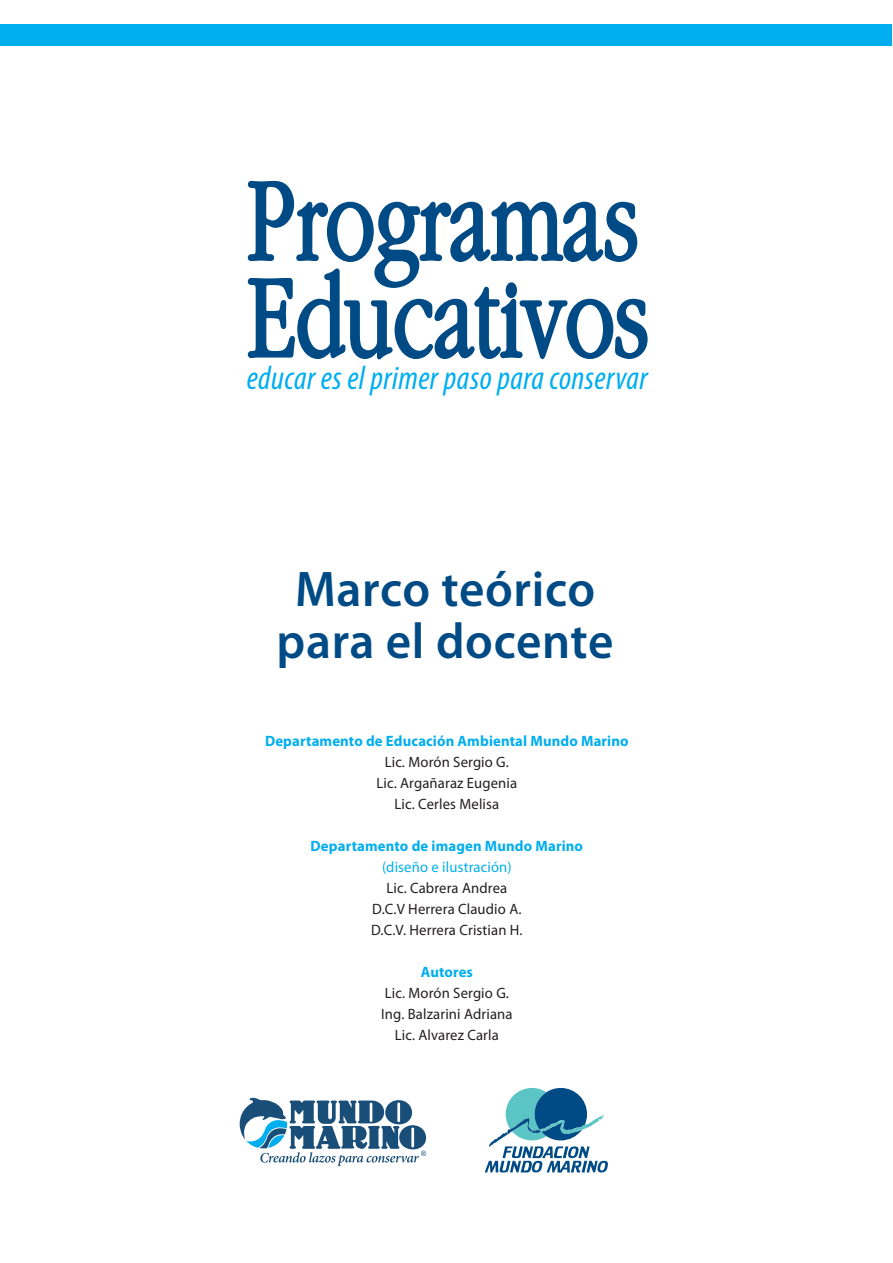
<style>
.page{position:relative;width:893px;height:1263px;background:#fff}
.page>*{position:absolute;margin:0;border:0;box-sizing:border-box;transform-origin:0 0}
.t1{font:600 50.25px/52.2px "Myriad Pro";letter-spacing:.015em;color:#004b85;text-align:center}
.t2{font:italic condensed 33.6px "Myriad Pro";letter-spacing:.015em;color:#00aeef}
.t3{font:15px/21px "Myriad Pro";letter-spacing:.01em;color:#231f20;text-align:center}
.t4{font:700 15px "Myriad Pro";letter-spacing:.01em;color:#00aeef}
.t5{font:15px "Myriad Pro";letter-spacing:.01em;color:#00aeef}
</style>
<div class="page">
<div style="left:0;top:24px;width:891px;height:22px;background:#00aeef"></div>
<svg style="left:485px;top:1088px;width:123px;height:84px"></svg>
<svg style="left:248px;top:181px;width:400px;height:178px"></svg>
<svg style="left:239px;top:1097px;width:188px;height:69px"></svg>
<h2 class="t2" style="left:247px;top:357px;width:402px">educar es el primer paso para conservar</h2>
<h1 class="t1" style="left:277px;top:562px;width:339px">Marco teórico para el docente</h1>
<p class="t4" style="left:265px;top:731px;width:365px">Departamento de Educación Ambiental Mundo Marino</p>
<p class="t3" style="left:376px;top:751px;width:142px">Lic. Morón Sergio G.<br>Lic. Argañaraz Eugenia<br>Lic. Cerles Melisa</p>
<p class="t4" style="left:311px;top:836px;width:274px">Departamento de imagen Mundo Marino</p>
<p class="t5" style="left:382px;top:858px;width:131px">(diseño e ilustración)</p>
<p class="t3" style="left:371px;top:877px;width:153px">Lic. Cabrera Andrea<br>D.C.V Herrera Claudio A.<br>D.C.V. Herrera Cristian H.</p>
<p class="t4" style="left:421px;top:962px;width:54px">Autores</p>
<p class="t3" style="left:381px;top:982px;width:133px">Lic. Morón Sergio G.<br>Ing. Balzarini Adriana<br>Lic. Alvarez Carla</p>
</div>
